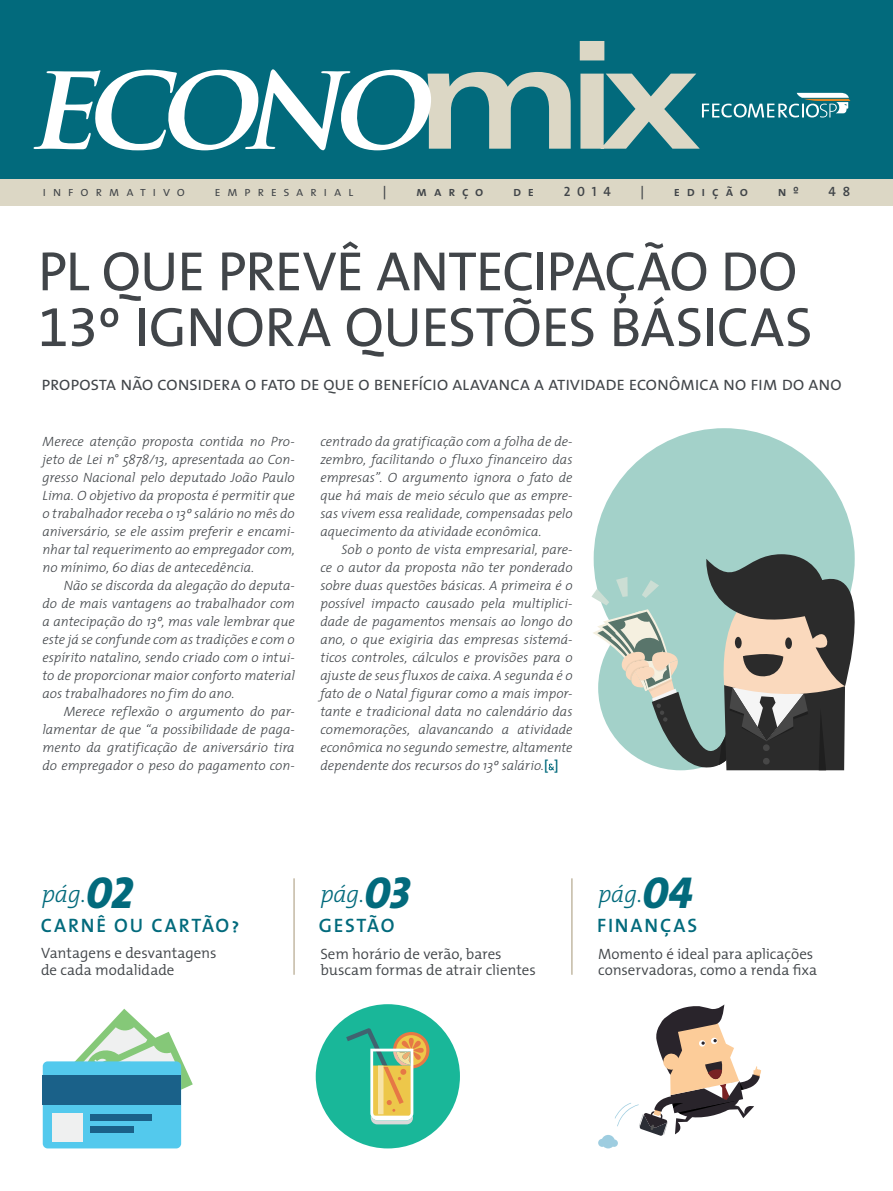
<style>
.page{position:relative;width:893px;height:1191px;background:#fff}
.page>*{position:absolute;margin:0;border:0;box-sizing:border-box;transform-origin:0 0}
.t1{font:55.8px/55.8px "The Mix";letter-spacing:-.015em;color:#414549}
.t2{font:italic 300 24px "The Mix";letter-spacing:-.01em;color:#026a7c}
.t3{font:19.5px "The Mix Semi Light Caps";letter-spacing:-.035em;color:#414549}
.t4{font:19.5px "The Mix Semi Bold Caps";letter-spacing:.09em;color:#026a7c}
.t5{font:300 15px/16.5px "The Mix";letter-spacing:-.005em;color:#414549}
.t6{font:italic 300 13.5px/18px "The Mix";letter-spacing:-.005em;color:#414549;text-align:justify}
.t7{font:13.5px "The Mix Semi Bold Caps";letter-spacing:.5em;color:#414549}
.t8{font:13.5px "The Mix Semi Light Caps";letter-spacing:.49em;color:#414549}
.s1{font-family:"The Mix Expert"}
.s2{font-weight:600;font-style:normal;color:#026a7c}
.s3{font-family:"The Mix Extra Bold Caps";font-weight:400;font-size:45px}
</style>
<div class="page">
<div style="left:0;top:0;width:893px;height:180px;background:#026a7c"></div>
<svg style="left:549px;top:763px;width:5px;height:7px"></svg>
<svg style="left:33px;top:41px;width:817px;height:109px"></svg>
<div style="left:0;top:179px;width:893px;height:27px;background:#dcd7c5"></div>
<hr style="left:293px;top:878px;width:2px;height:96px;background:#c3b9a4">
<hr style="left:571px;top:878px;width:2px;height:96px;background:#c3b9a4">
<div style="left:316px;top:1004px;width:144px;height:144px;background:#19b799;border-radius:50%"></div>
<svg style="left:346px;top:1028px;width:83px;height:96px"></svg>
<svg style="left:598px;top:1004px;width:163px;height:144px"></svg>
<div style="left:594px;top:428px;width:261px;height:261px;background:#a3d1c9;border-radius:50%"></div>
<svg style="left:591px;top:554px;width:264px;height:217px"></svg>
<svg style="left:45px;top:1008px;width:148px;height:124px"></svg>
<div style="left:43px;top:1061px;width:138px;height:87px;background:#53c9ed;border-radius:5px"></div>
<div style="left:43px;top:1075px;width:138px;height:30px;background:#1a6189"></div>
<div style="left:52px;top:1113px;width:30px;height:28px;background:#eff0f0"></div>
<div style="left:90px;top:1114px;width:61px;height:6px;background:#1a6189"></div>
<div style="left:90px;top:1126px;width:44px;height:6px;background:#1a6189"></div>
<p class="t8" style="left:43px;top:180px;width:144px">informativo</p>
<p class="t8" style="left:214px;top:180px;width:141px">empresarial</p>
<p class="t7" style="left:383px;top:180px;width:5px">|</p>
<p class="t7" style="left:416px;top:180px;width:69px">março</p>
<p class="t7" style="left:513px;top:180px;width:23px">d e</p>
<p class="t7" style="left:564px;top:180px;width:49px">2014</p>
<p class="t7" style="left:640px;top:180px;width:5px">|</p>
<p class="t7" style="left:674px;top:180px;width:76px">edição</p>
<p class="t7" style="left:778px;top:180px;width:23px">n º</p>
<p class="t7" style="left:829px;top:180px;width:23px">4 8</p>
<p class="t1" style="left:38px;top:242px;width:776px">PL QUE PREVÊ ANTECIPAÇÃO DO<br><span class="s1">13</span>º IGNORA QUESTÕES BÁSICAS</p>
<p class="t3" style="left:41px;top:367px;width:802px">proposta não considera o fato de que o benefício alavanca a atividade econômica no fim do ano</p>
<p class="t6" style="left:43px;top:432px;width:254px">Merece atenção proposta contida no Pro&shy;jeto de Lei n° 5878/13, apresentada ao Con&shy;gresso Nacional pelo deputado João Paulo Lima. O objetivo da proposta é permitir que o trabalhador receba o 13º salário no mês do aniversário, se ele assim preferir e encami&shy;nhar tal requerimento ao empregador com, no mínimo, 60 dias de antecedência.</p>
<p class="t6" style="left:43px;top:576px;width:254px;text-indent:21px">Não se discorda da alegação do deputa&shy;do de mais vantagens ao trabalhador com a antecipação do 13º, mas vale lembrar que este já se confunde com as tradições e com o espírito natalino, sendo criado com o intui&shy;to de proporcionar maior conforto material aos trabalhadores no fim do ano.</p>
<p class="t6" style="left:43px;top:702px;width:254px;text-indent:21px">Merece reflexão o argumento do par&shy;lamentar de que “a possibilidade de paga&shy;mento da gratificação de aniversário tira do empregador o peso do pagamento con-</p>
<p class="t6" style="left:320px;top:432px;width:254px">centrado da gratificação com a folha de de&shy;zembro, facilitando o fluxo financeiro das empresas”. O argumento ignora o fato de que há mais de meio século que as empre&shy;sas vivem essa realidade, compensadas pelo aquecimento da atividade econômica.</p>
<p class="t6" style="left:320px;top:540px;width:254px;text-indent:21px">Sob o ponto de vista empresarial, pare&shy;ce o autor da proposta não ter ponderado sobre duas questões básicas. A primeira é o possível impacto causado pela multiplici&shy;dade de pagamentos mensais ao longo do ano, o que exigiria das empresas sistemá&shy;ticos controles, cálculos e provisões para o ajuste de seus fluxos de caixa. A segunda é o fato de o Natal figurar como a mais impor&shy;tante e tradicional data no calendário das comemorações, alavancando a atividade econômica no segundo semestre, altamente dependente dos recursos do 13º salário.<span class="s2">[ ]</span></p>
<p class="t2" style="left:42px;top:874px;width:93px">pág.<span class="s3">02</span></p>
<p class="t2" style="left:320px;top:874px;width:91px">pág.<span class="s3">03</span></p>
<p class="t2" style="left:598px;top:874px;width:96px">pág.<span class="s3">04</span></p>
<p class="t4" style="left:41px;top:909px;width:200px">CARNÊ OU CARTÃO?</p>
<p class="t4" style="left:319px;top:909px;width:77px">GESTÃO</p>
<p class="t4" style="left:597px;top:909px;width:102px">FINANÇAS</p>
<p class="t5" style="left:41px;top:944px;width:177px">Vantagens e desvantagens de cada modalidade</p>
<p class="t5" style="left:320px;top:945px;width:217px">Sem horário de verão, bares buscam formas de atrair clientes</p>
<p class="t5" style="left:598px;top:945px;width:221px">Momento é ideal para aplicações conservadoras, como a renda fixa</p>
</div>
